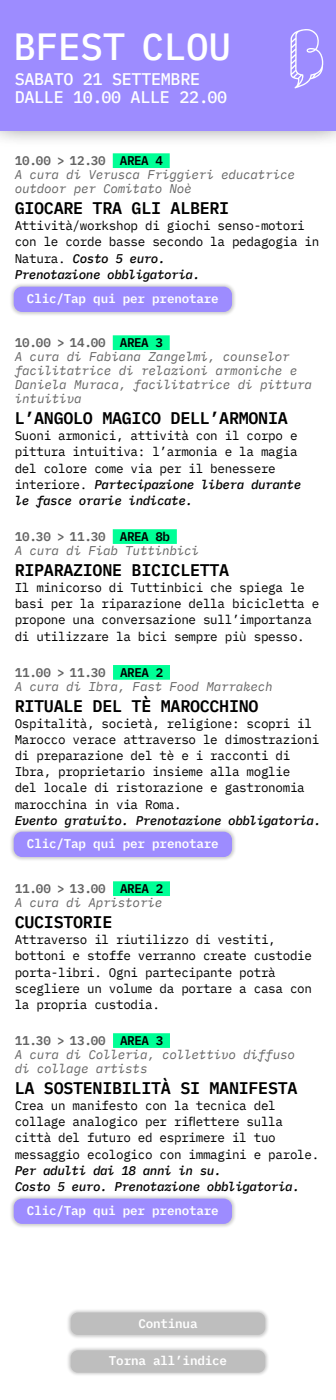
<style>
.page{position:relative;width:336px;height:1400px;background:#fff}
.page>*{position:absolute;margin:0;border:0;box-sizing:border-box;transform-origin:0 0}
.t1{font:500 37.8px "IBM Plex Mono";letter-spacing:-.01em;color:#fff}
.t2{font:600 16.8px "IBM Plex Mono";letter-spacing:-.02em;color:#000}
.t3{font:500 16.8px/18.2px "IBM Plex Mono";letter-spacing:-.02em;color:#fff}
.t4{font:12.6px/16.1px "IBM Plex Mono";letter-spacing:-.025em;color:#000}
.t5{font:italic 12.6px/14px "IBM Plex Mono";letter-spacing:-.015em;color:#646464}
.t6{font:italic 500 12.6px/16.1px "IBM Plex Mono";letter-spacing:-.035em;color:#000}
.t7{font:600 12.6px "IBM Plex Mono";letter-spacing:-.015em;color:#fff}
.s1{font-weight:600;font-style:normal}
.s2{font-weight:600;font-style:normal;color:#000}
.s3{font-weight:500;font-style:italic}
</style>
<div class="page">
<div style="left:113px;top:153px;width:57px;height:15px;background:#00ff96"></div>
<div style="left:113px;top:335px;width:57px;height:15px;background:#00ff96"></div>
<div style="left:113px;top:529px;width:64px;height:15px;background:#00ff96"></div>
<div style="left:113px;top:665px;width:57px;height:15px;background:#00ff96"></div>
<div style="left:113px;top:881px;width:57px;height:15px;background:#00ff96"></div>
<div style="left:113px;top:1033px;width:57px;height:15px;background:#00ff96"></div>
<div style="left:0;top:0;width:336px;height:147px;background:#000;opacity:.75"></div>
<div style="left:0;top:0;width:336px;height:130px;background:#9d8cff"></div>
<div style="left:9px;top:282px;width:227px;height:34px;background:#000;opacity:.2"></div>
<div style="left:14px;top:287px;width:218px;height:25px;background:#9d8cff;border-radius:8px"></div>
<div style="left:9px;top:827px;width:227px;height:34px;background:#000;opacity:.2"></div>
<div style="left:14px;top:832px;width:218px;height:25px;background:#9d8cff;border-radius:8px"></div>
<div style="left:9px;top:1194px;width:227px;height:34px;background:#000;opacity:.2"></div>
<div style="left:14px;top:1199px;width:218px;height:25px;background:#9d8cff;border-radius:8px"></div>
<svg style="left:290px;top:29px;width:33px;height:59px"></svg>
<div style="left:66px;top:1308px;width:204px;height:31px;background:#000;opacity:.2"></div>
<div style="left:71px;top:1313px;width:194px;height:22px;background:#bebebe;border-radius:7px"></div>
<div style="left:66px;top:1346px;width:204px;height:31px;background:#000;opacity:.2"></div>
<div style="left:71px;top:1350px;width:194px;height:23px;background:#bebebe;border-radius:7px"></div>
<h1 class="t1" style="left:13px;top:17px;width:219px">BFEST CLOU</h1>
<h2 class="t3" style="left:15px;top:69px;width:214px">SABATO 21 SETTEMBRE<br>DALLE 10.00 ALLE 22.00</h2>
<p class="t5" style="left:15px;top:153px;width:282px"><span class="s1">10.00 &gt; 12.30</span> <span class="s2">AREA 4<br></span>A cura di Verusca Friggieri educatrice outdoor per Comitato Noè</p>
<h2 class="t2" style="left:15px;top:195px;width:216px">GIOCARE TRA GLI ALBERI</h2>
<p class="t4" style="left:15px;top:217px;width:306px">Attività/workshop di giochi senso-motori con le corde basse secondo la pedagogia in Natura. <span class="s3">Costo 5 euro.<br>Prenotazione obbligatoria.</span></p>
<p class="t7" style="left:27px;top:288px;width:193px">Clic/Tap qui per prenotare</p>
<p class="t5" style="left:15px;top:335px;width:299px"><span class="s1">10.00 &gt; 14.00</span> <span class="s2">AREA 3<br></span>A cura di Fabiana Zangelmi, counselor facilitatrice di relazioni armoniche e<br>Daniela Muraca, facilitatrice di pittura intuitiva</p>
<h2 class="t2" style="left:15px;top:405px;width:275px">L’ANGOLO MAGICO DELL’ARMONIA</h2>
<p class="t4" style="left:15px;top:427px;width:288px">Suoni armonici, attività con il corpo e pittura intuitiva: l’armonia e la magia del colore come via per il benessere interiore. <span class="s3">Partecipazione libera durante le fasce orarie indicate.</span></p>
<p class="t5" style="left:15px;top:529px;width:186px"><span class="s1">10.30 &gt; 11.30</span> <span class="s2">AREA 8b<br></span>A cura di Fiab Tuttinbici</p>
<h2 class="t2" style="left:15px;top:557px;width:216px">RIPARAZIONE BICICLETTA</h2>
<p class="t4" style="left:15px;top:579px;width:306px">Il minicorso di Tuttinbici che spiega le basi per la riparazione della bicicletta e propone una conversazione sull’importanza di utilizzare la bici sempre più spesso.</p>
<p class="t5" style="left:15px;top:664px;width:260px"><span class="s1">11.00 &gt; 11.30</span> <span class="s2">AREA 2<br></span>A cura di Ibra, Fast Food Marrakech</p>
<h2 class="t2" style="left:15px;top:693px;width:245px">RITUALE DEL TÈ MAROCCHINO</h2>
<p class="t4" style="left:15px;top:715px;width:306px">Ospitalità, società, religione: scopri il Marocco verace attraverso le dimostrazioni di preparazione del tè e i racconti di Ibra, proprietario insieme alla moglie<br>del locale di ristorazione e gastronomia marocchina in via Roma.</p>
<p class="t6" style="left:15px;top:811px;width:308px">Evento gratuito. Prenotazione obbligatoria.</p>
<p class="t7" style="left:27px;top:834px;width:193px">Clic/Tap qui per prenotare</p>
<p class="t5" style="left:15px;top:881px;width:150px"><span class="s1">11.00 &gt; 13.00</span> <span class="s2">AREA 2<br></span>A cura di Apristorie</p>
<h2 class="t2" style="left:15px;top:909px;width:99px">CUCISTORIE</h2>
<p class="t4" style="left:15px;top:931px;width:299px">Attraverso il riutilizzo di vestiti, bottoni e stoffe verranno create custodie porta-libri. Ogni partecipante potrà scegliere un volume da portare a casa con la propria custodia.</p>
<p class="t5" style="left:15px;top:1033px;width:282px"><span class="s1">11.30 &gt; 13.00</span> <span class="s2">AREA 3<br></span>A cura di Colleria, collettivo diffuso di collage artists</p>
<h2 class="t2" style="left:15px;top:1075px;width:284px">LA SOSTENIBILITÀ SI MANIFESTA</h2>
<p class="t4" style="left:15px;top:1097px;width:306px">Crea un manifesto con la tecnica del collage analogico per riflettere sulla città del futuro ed esprimere il tuo messaggio ecologico con immagini e parole.</p>
<p class="t6" style="left:15px;top:1161px;width:287px">Per adulti dai 18 anni in su.<br>Costo 5 euro. Prenotazione obbligatoria.</p>
<p class="t7" style="left:27px;top:1200px;width:193px">Clic/Tap qui per prenotare</p>
<p class="t7" style="left:138px;top:1313px;width:61px">Continua</p>
<p class="t7" style="left:109px;top:1351px;width:120px">Torna all’indice</p>
</div>
